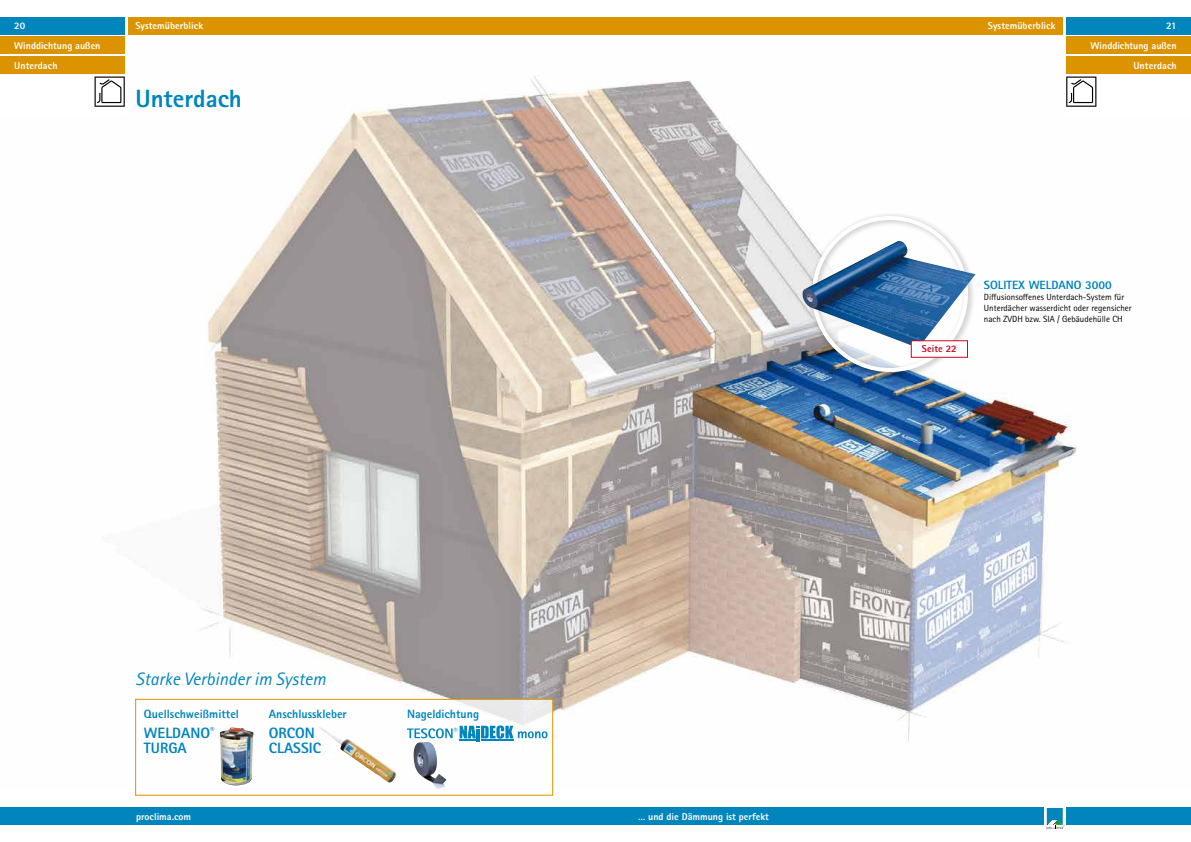
<style>
.page{position:relative;width:1191px;height:842px;background:#fff}
.page>*{position:absolute;margin:0;border:0;box-sizing:border-box;transform-origin:0 0}
.t1{font:800 25px "Rotis Sans Serif Pro";color:#0085bd}
.t2{font:italic 18px "Rotis Sans Serif Pro";color:#0085bd}
.t3{font:800 15px/15px "Rotis Sans Serif Pro";color:#0085bd}
.t4{font:800 12px "Rotis Sans Serif Pro";color:#0085bd}
.t5{font:800 10px "Rotis Sans Serif Pro";color:#fff}
.t6{font:800 10px "Rotis Sans Serif Pro";color:#cd071e}
.t7{font:9px/11px "Rotis Sans Serif Pro";color:#000}
</style>
<div class="page">
<div style="left:595px;top:808px;width:448px;height:17px;background:#0085bd"></div>
<div style="left:0;top:808px;width:595px;height:17px;background:#0085bd"></div>
<div style="left:1066px;top:808px;width:125px;height:17px;background:#0085bd"></div>
<svg style="left:1046px;top:808px;width:18px;height:22px"></svg>
<div style="left:1066px;top:17px;width:125px;height:17px;background:#0085bd"></div>
<div style="left:0;top:17px;width:125px;height:17px;background:#0085bd"></div>
<div style="left:595px;top:17px;width:468px;height:17px;background:#db9400"></div>
<div style="left:128px;top:17px;width:467px;height:17px;background:#db9400"></div>
<img style="left:0;top:37px;width:1191px;height:752px">
<div style="left:808px;top:212px;width:168px;height:168px;background:#000;opacity:.3"></div>
<img style="left:801px;top:241px;width:174px;height:107px">
<div style="left:911px;top:341px;width:56px;height:16px;background:#fff"></div>
<div style="left:0;top:57px;width:125px;height:17px;background:#db9400"></div>
<div style="left:1066px;top:57px;width:125px;height:17px;background:#db9400"></div>
<div style="left:135px;top:699px;width:418px;height:96px;background:#fff"></div>
<div style="left:135px;top:699px;width:418px;height:96px;border:1px solid #db9400"></div>
<img style="left:220px;top:727px;width:34px;height:58px">
<img style="left:413px;top:742px;width:34px;height:47px">
<svg style="left:407px;top:725px;width:140px;height:16px"></svg>
<p class="t5" style="left:135px;top:19px;width:69px">Systemüberblick</p>
<p class="t5" style="left:987px;top:19px;width:69px">Systemüberblick</p>
<p class="t5" style="left:14px;top:19px;width:13px">20</p>
<p class="t5" style="left:1166px;top:19px;width:12px">21</p>
<p class="t5" style="left:14px;top:39px;width:88px">Winddichtung außen</p>
<p class="t5" style="left:1090px;top:39px;width:88px">Winddichtung außen</p>
<p class="t5" style="left:14px;top:59px;width:45px">Unterdach</p>
<p class="t5" style="left:1133px;top:59px;width:45px">Unterdach</p>
<h1 class="t1" style="left:135px;top:82px;width:108px">Unterdach</h1>
<h2 class="t2" style="left:135px;top:669px;width:192px">Starke Verbinder im System</h2>
<p class="t4" style="left:144px;top:707px;width:97px">Quellschweißmittel</p>
<h3 class="t3" style="left:144px;top:725px;width:72px">WELDANO<sup>®<br></sup>TURGA</h3>
<p class="t4" style="left:269px;top:707px;width:79px">Anschlusskleber</p>
<p class="t4" style="left:407px;top:707px;width:73px">Nageldichtung</p>
<h3 class="t3" style="left:269px;top:725px;width:54px">ORCON<br>CLASSIC</h3>
<p class="t5" style="left:136px;top:810px;width:56px">proclima.com</p>
<p class="t5" style="left:638px;top:810px;width:132px">… und die Dämmung ist perfekt</p>
<p class="t6" style="left:922px;top:343px;width:36px">Seite 22</p>
<p class="t4" style="left:983px;top:278px;width:130px">SOLITEX WELDANO 3000</p>
<p class="t7" style="left:983px;top:292px;width:149px">Diffusionsoffenes Unterdach-System für<br>Unterdächer wasserdicht oder regensicher nach ZVDH bzw. SIA / Gebäudehülle CH</p>
</div>
